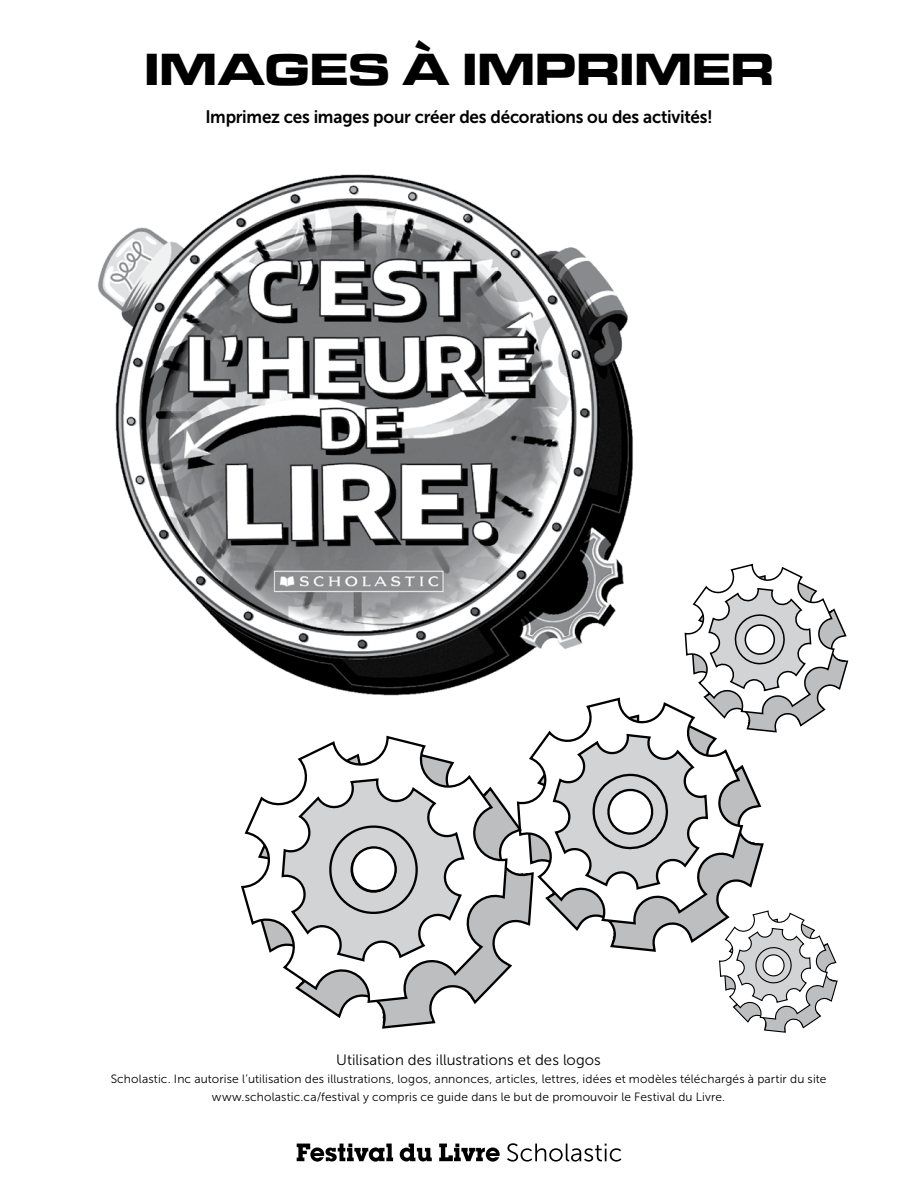
<style>
.page{position:relative;width:918px;height:1188px;background:#fff}
.page>*{position:absolute;margin:0;border:0;box-sizing:border-box;transform-origin:0 0}
.t1{font:700 expanded 46.5px "Microgramma Com";letter-spacing:.015em;color:#000}
.t2{font:18px "Museo Sans 700";letter-spacing:-.015em;color:#000;scale:.95 1}
.t3{font:15px "Museo Sans 300";color:#000}
.t4{font:12px "Museo Sans 300";letter-spacing:.01em;color:#000}
</style>
<div class="page">
<svg style="left:297px;top:1144px;width:96px;height:18px"></svg>
<svg style="left:400px;top:1144px;width:32px;height:17px"></svg>
<svg style="left:439px;top:1144px;width:61px;height:18px"></svg>
<svg style="left:507px;top:1143px;width:114px;height:19px"></svg>
<img style="left:97px;top:174px;width:536px;height:522px">
<svg style="left:535px;top:742px;width:6px;height:139px"></svg>
<svg style="left:319px;top:750px;width:216px;height:279px"></svg>
<svg style="left:241px;top:735px;width:268px;height:269px"></svg>
<svg style="left:280px;top:777px;width:213px;height:212px"></svg>
<svg style="left:541px;top:563px;width:308px;height:470px"></svg>
<p class="t1" style="left:145px;top:38px;width:630px">IMAGES À IMPRIMER</p>
<p class="t2" style="left:205px;top:106px;width:535px">Imprimez ces images pour créer des décorations ou des activités!</p>
<p class="t3" style="left:336px;top:1052px;width:266px">Utilisation des illustrations et des logos</p>
<p class="t4" style="left:111px;top:1073px;width:717px">Scholastic. Inc autorise l’utilisation des illustrations, logos, annonces, articles, lettres, idées et modèles téléchargés à partir du site</p>
<p class="t4" style="left:212px;top:1091px;width:515px">www.scholastic.ca/festival y compris ce guide dans le but de promouvoir le Festival du Livre.</p>
</div>
